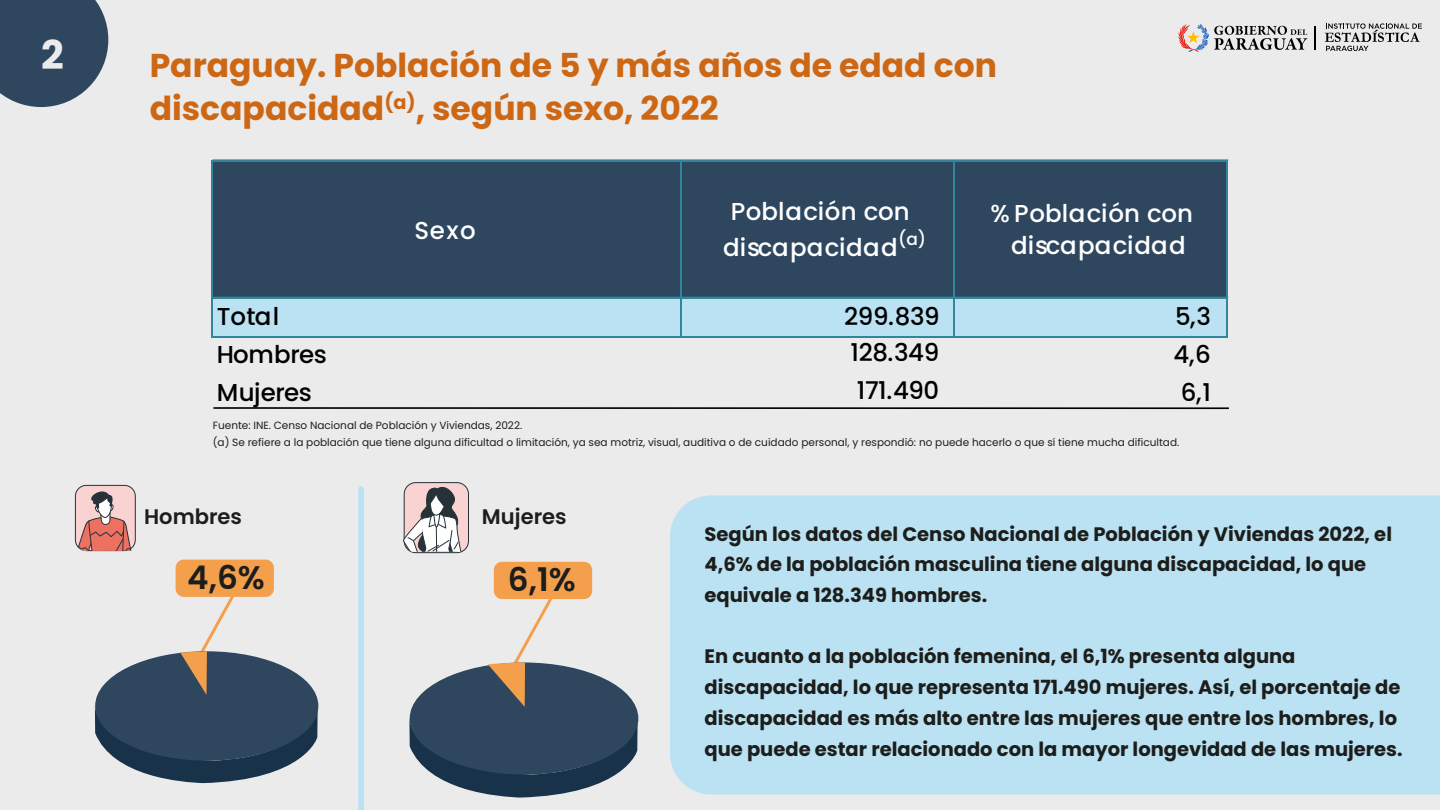
<style>
.page{position:relative;width:1440px;height:810px;background:#ebebeb}
.page>*{position:absolute;margin:0;border:0;box-sizing:border-box;transform-origin:0 0}
.t1{font:700 39.75px "Poppins";color:#ebebeb}
.t2{font:700 33px/42.5px "Poppins";color:#cd6714}
.t3{font:600 32.55px "Poppins";color:#1d1d1b}
.t4{font:500 24.45px/35.7px "Poppins";letter-spacing:.005em;color:#fff;text-align:center}
.t5{font:500 24.45px "Poppins";letter-spacing:-.015em;color:#000}
.t6{font:600 21.08px "Poppins";color:#1d1d1b}
.t7{font:700 19.5px/30.7px "Poppins";color:#1d1d1b}
.t8{font:10.5px/17.5px "Poppins";color:#1d1d1b}
</style>
<div class="page">
<div style="left:404px;top:482px;width:65px;height:71px;border:1px solid #263238;border-radius:12px"></div>
<svg style="left:403px;top:482px;width:64px;height:70px;background:#c2b6b7"></svg>
<div style="left:494px;top:562px;width:98px;height:37px;background:#f49f4c;border-radius:8px"></div>
<div style="left:176px;top:560px;width:98px;height:37px;background:#f49f4c;border-radius:8px"></div>
<svg style="left:409px;top:590px;width:229px;height:208px"></svg>
<div style="left:75px;top:485px;width:60px;height:66px;background:#f9d3d1;border-radius:11px"></div>
<div style="left:75px;top:485px;width:61px;height:66px;border:1px solid #263238;border-radius:11px"></div>
<svg style="left:76px;top:491px;width:57px;height:60px"></svg>
<svg style="left:94px;top:588px;width:224px;height:195px"></svg>
<div style="left:670px;top:495px;width:770px;height:299px;background:#bae2f3"></div>
<svg style="left:0;top:0;width:108px;height:107px;background:#42586e"></svg>
<svg style="left:358px;top:486px;width:6px;height:324px;background:#bbe2f2"></svg>
<div style="left:213px;top:162px;width:1015px;height:137px;background:#2e475f"></div>
<div style="left:213px;top:297px;width:1015px;height:40px;background:#bae2f3"></div>
<hr style="left:211px;top:160px;width:2px;height:177px;background:#32859b">
<hr style="left:680px;top:162px;width:2px;height:174px;background:#32859b">
<hr style="left:953px;top:162px;width:2px;height:174px;background:#32859b">
<hr style="left:1226px;top:162px;width:2px;height:174px;background:#32859b">
<hr style="left:213px;top:160px;width:1015px;height:2px;background:#32859b">
<hr style="left:213px;top:297px;width:1015px;height:2px;background:#32859b">
<svg style="left:213px;top:407px;width:1016px;height:3px"></svg>
<hr style="left:211px;top:336px;width:1017px;height:2px;background:#32859b">
<svg style="left:1178px;top:24px;width:129px;height:28px"></svg>
<hr style="left:1314px;top:26px;width:2px;height:24px;background:#000">
<svg style="left:1325px;top:23px;width:97px;height:28px"></svg>
<h1 class="t1" style="left:41px;top:32px;width:24px">2</h1>
<h2 class="t2" style="left:150px;top:45px;width:849px">Paraguay. Población de 5 y más años de edad con discapacidad<sup>(a)</sup>, según sexo, 2022</h2>
<p class="t4" style="left:414px;top:213px;width:63px">Sexo</p>
<p class="t4" style="left:723px;top:194px;width:205px">Población con discapacidad<sup>(a)</sup></p>
<p class="t4" style="left:991px;top:198px;width:204px;line-height:32px">% Población con discapacidad</p>
<p class="t5" style="left:217px;top:303px;width:64px">Total</p>
<p class="t5" style="left:844px;top:303px;width:97px">299.839</p>
<p class="t5" style="left:1175px;top:303px;width:37px">5,3</p>
<p class="t5" style="left:217px;top:340px;width:112px">Hombres</p>
<p class="t5" style="left:851px;top:338px;width:90px">128.349</p>
<p class="t5" style="left:1174px;top:340px;width:39px">4,6</p>
<p class="t5" style="left:217px;top:378px;width:97px">Mujeres</p>
<p class="t5" style="left:857px;top:376px;width:84px">171.490</p>
<p class="t5" style="left:1181px;top:378px;width:32px">6,1</p>
<p class="t8" style="left:213px;top:416px;width:968px">Fuente: INE. Censo Nacional de Población y Viviendas, 2022.<br>(a) Se refiere a la población que tiene alguna dificultad o limitación, ya sea motriz, visual, auditiva o de cuidado personal, y respondió: no puede hacerlo o que sí tiene mucha dificultad.</p>
<p class="t6" style="left:144px;top:505px;width:99px">Hombres</p>
<p class="t6" style="left:482px;top:504px;width:86px">Mujeres</p>
<h3 class="t3" style="left:187px;top:559px;width:79px">4,6%</h3>
<h3 class="t3" style="left:508px;top:561px;width:69px">6,1%</h3>
<p class="t7" style="left:705px;top:518px;width:689px">Según los datos del Censo Nacional de Población y Viviendas 2022, el<br>4,6% de la población masculina tiene alguna discapacidad, lo que equivale a 128.349 hombres.</p>
<p class="t7" style="left:705px;top:641px;width:700px">En cuanto a la población femenina, el 6,1% presenta alguna discapacidad, lo que representa 171.490 mujeres. Así, el porcentaje de discapacidad es más alto entre las mujeres que entre los hombres, lo que puede estar relacionado con la mayor longevidad de las mujeres.</p>
</div>
